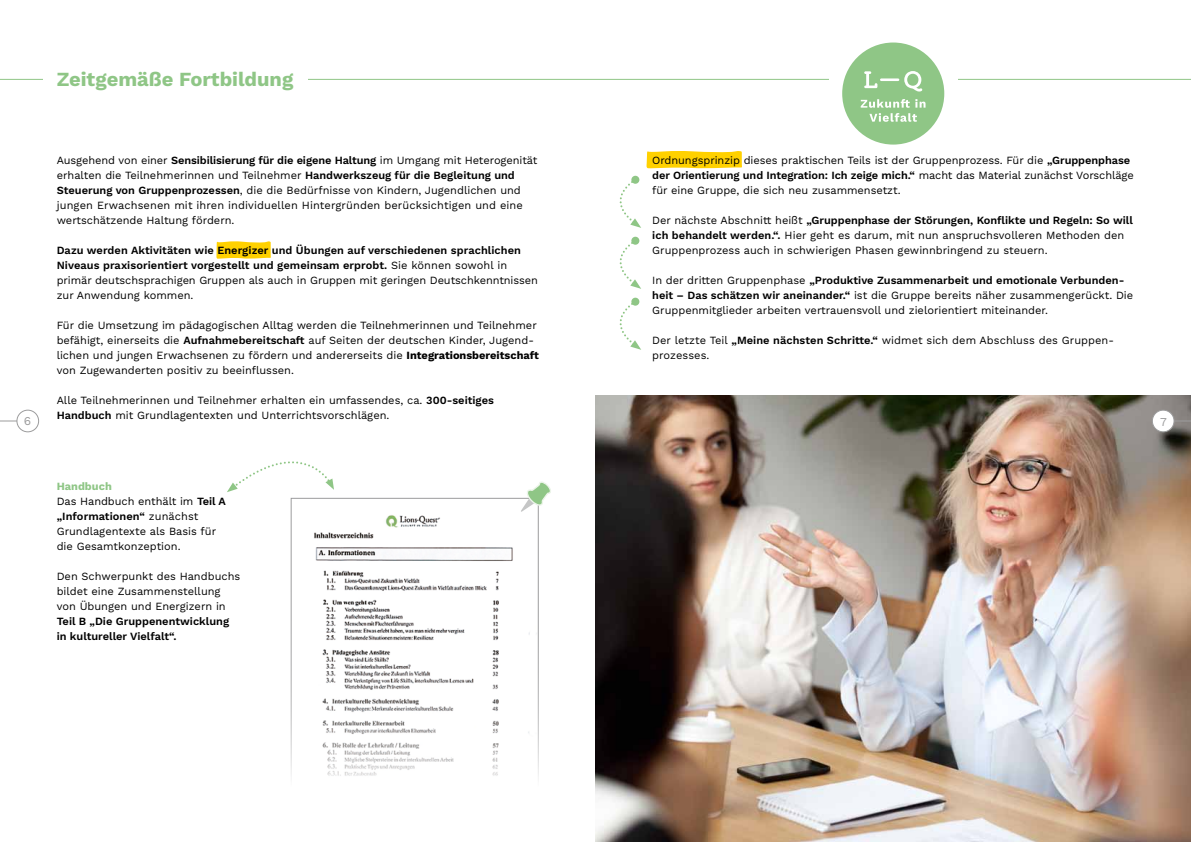
<style>
.page{position:relative;width:1191px;height:842px;background:#fff}
.page>*{position:absolute;margin:0;border:0;box-sizing:border-box;transform-origin:0 0}
.t1{font:700 20px "Work Sans";color:#8fc686}
.t2{font:12px "Work Sans";color:#9c9c9d}
.t3{font:11px/15px "Work Sans";color:#000}
.t4{font:600 11px/15px "Work Sans";letter-spacing:.005em;color:#000}
.s1{font-weight:600}
.s2{font-weight:400}
.s3{font-weight:700}
.s4{font-weight:700;color:#8fc686}
</style>
<div class="page">
<hr style="left:0;top:79px;width:1191px;height:1px;background:#8fc686">
<div style="left:43px;top:71px;width:264px;height:17px;background:#fff"></div>
<svg style="left:646px;top:151px;width:96px;height:18px;background:#ffd51a"></svg>
<img style="left:595px;top:395px;width:596px;height:447px">
<svg style="left:216px;top:241px;width:55px;height:18px"></svg>
<svg style="left:227px;top:461px;width:107px;height:31px"></svg>
<div style="left:631px;top:176px;width:8px;height:8px;background:#8fc686;border-radius:50%"></div>
<svg style="left:619px;top:179px;width:22px;height:49px"></svg>
<div style="left:631px;top:237px;width:8px;height:8px;background:#8fc686;border-radius:50%"></div>
<svg style="left:619px;top:240px;width:22px;height:49px"></svg>
<div style="left:631px;top:298px;width:8px;height:8px;background:#8fc686;border-radius:50%"></div>
<svg style="left:619px;top:301px;width:22px;height:49px"></svg>
<img style="left:314px;top:515px;width:216px;height:261px">
<div style="left:291px;top:498px;width:248px;height:299px;border:1px solid #9c9c9d"></div>
<svg style="left:521px;top:481px;width:30px;height:31px"></svg>
<div style="left:829px;top:71px;width:128px;height:17px;background:#fff"></div>
<svg style="left:842px;top:43px;width:102px;height:102px"></svg>
<div style="left:16px;top:410px;width:23px;height:22px;border:1px solid #9c9c9d;border-radius:50%"></div>
<div style="left:1152px;top:410px;width:22px;height:22px;background:#fff;border-radius:50%"></div>
<div style="left:1151px;top:410px;width:23px;height:22px;border:1px solid #9c9c9d;border-radius:50%"></div>
<svg style="left:0;top:420px;width:17px;height:1px"></svg>
<svg style="left:1174px;top:420px;width:17px;height:1px"></svg>
<h1 class="t1" style="left:57px;top:68px;width:238px">Zeitgemäße Fortbildung</h1>
<p class="t3" style="left:57px;top:154px;width:482px">Ausgehend von einer <span class="s1">Sensibilisierung für die eigene Haltung</span> im Umgang mit Heterogenität erhalten die Teilnehmerinnen und Teilnehmer <span class="s1">Handwerkszeug für die Begleitung und Steuerung von Gruppenprozessen</span>, die die Bedürfnisse von Kindern, Jugendlichen und jungen Erwachsenen mit ihren individuellen Hintergründen berücksichtigen und eine wertschätzende Haltung fördern.</p>
<p class="t4" style="left:57px;top:244px;width:483px">Dazu werden Aktivitäten wie Energizer und Übungen auf verschiedenen sprachlichen Niveaus praxisorientiert vorgestellt und gemeinsam erprobt. <span class="s2">Sie können sowohl in primär deutschsprachigen Gruppen als auch in Gruppen mit geringen Deutschkenntnissen zur Anwendung kommen.</span></p>
<p class="t3" style="left:57px;top:319px;width:483px">Für die Umsetzung im pädagogischen Alltag werden die Teilnehmerinnen und Teilnehmer befähigt, einerseits die <span class="s1">Aufnahmebereitschaft</span> auf Seiten der deutschen Kinder, Jugend&shy;lichen und jungen Erwachsenen zu fördern und andererseits die <span class="s3">Integrationsbereitschaft </span>von Zugewanderten positiv zu beeinflussen.</p>
<p class="t3" style="left:57px;top:394px;width:439px">Alle Teilnehmerinnen und Teilnehmer erhalten ein umfassendes, ca. <span class="s1">300-seitiges<br>Handbuch</span> mit Grundlagentexten und Unterrichtsvorschlägen.</p>
<p class="t3" style="left:652px;top:154px;width:483px">Ordnungsprinzip dieses praktischen Teils ist der Gruppenprozess. Für die <span class="s1">„Gruppenphase der Orientierung und Integration: Ich zeige mich.“</span> macht das Material zunächst Vorschläge für eine Gruppe, die sich neu zusammensetzt.</p>
<p class="t3" style="left:652px;top:214px;width:482px">Der nächste Abschnitt heißt <span class="s1">„Gruppenphase der Störungen, Konflikte und Regeln: So will ich behandelt werden.“.</span> Hier geht es darum, mit nun anspruchsvolleren Methoden den<br>Gruppenprozess auch in schwierigen Phasen gewinnbringend zu steuern.</p>
<p class="t3" style="left:652px;top:274px;width:482px">In der dritten Gruppenphase <span class="s1">„Produktive Zusammenarbeit und emotionale Verbunden&shy;heit – Das schätzen wir aneinander.“</span> ist die Gruppe bereits näher zusammengerückt. Die<br>Gruppenmitglieder arbeiten vertrauensvoll und zielorientiert miteinander.</p>
<p class="t3" style="left:652px;top:334px;width:461px">Der letzte Teil <span class="s1">„Meine nächsten Schritte.“</span> widmet sich dem Abschluss des Gruppen&shy;prozesses.</p>
<p class="t2" style="left:24px;top:414px;width:9px">6</p>
<p class="t2" style="left:1160px;top:414px;width:8px">7</p>
<p class="t3" style="left:57px;top:479px;width:171px"><span class="s4">Handbuch<br></span>Das Handbuch enthält im <span class="s1">Teil A „Informationen“</span> zunächst<br>Grundlagentexte als Basis für die Gesamtkonzeption.</p>
<p class="t3" style="left:57px;top:570px;width:185px">Den Schwerpunkt des Handbuchs bildet eine Zusammenstellung von Übungen und Energizern in</p>
<p class="t4" style="left:57px;top:615px;width:174px">Teil B „Die Gruppenentwicklung in kultureller Vielfalt“.</p>
</div>
